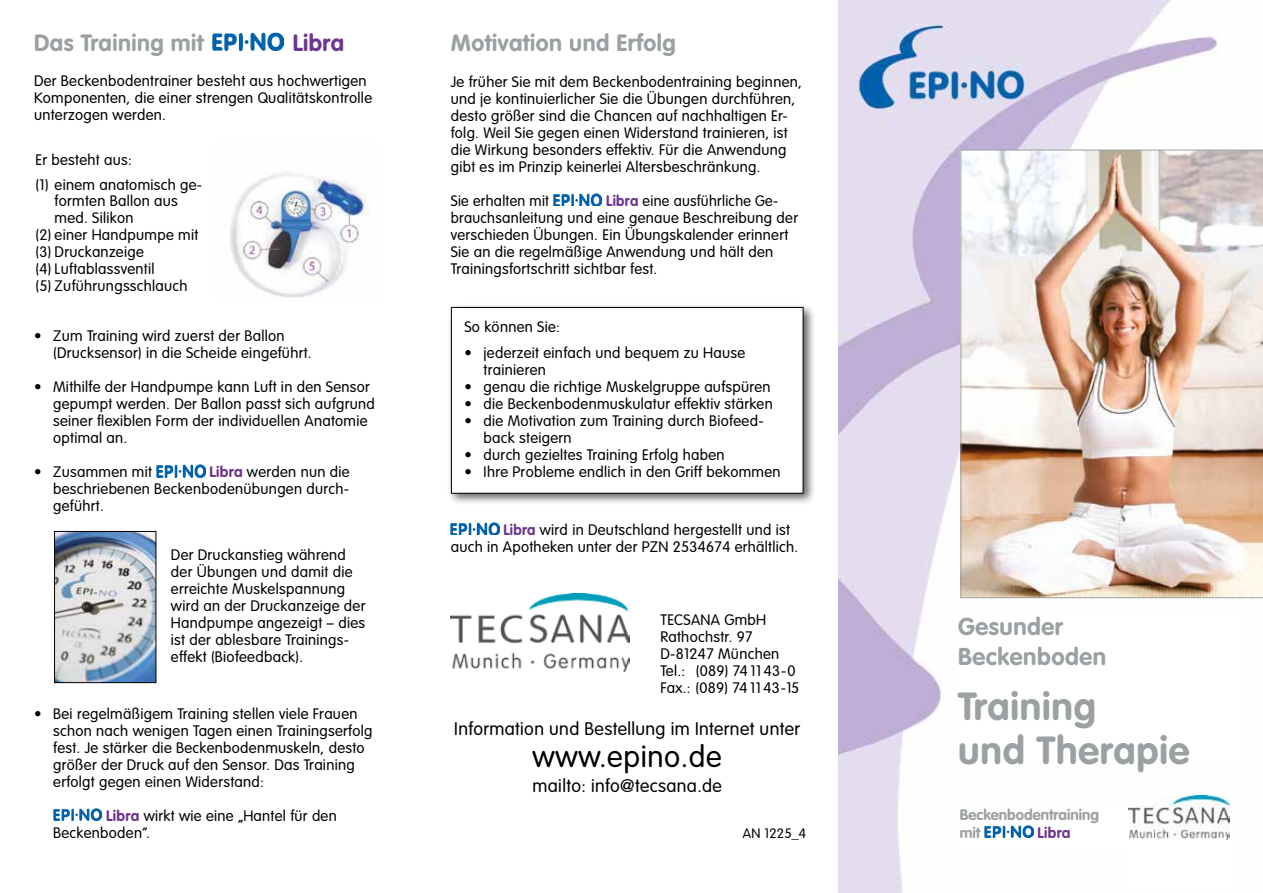
<style>
.page{position:relative;width:1263px;height:893px;background:#fff}
.page>*{position:absolute;margin:0;border:0;box-sizing:border-box;transform-origin:0 0}
.t1{font:700 38.7px/43.5px "VAG Rounded";letter-spacing:.02em;color:#9ba0a3}
.t2{font:300 30px "VAG Rounded LT";letter-spacing:.02em;color:#000}
.t3{font:700 24px/30px "VAG Rounded";letter-spacing:.02em;color:#9ba0a3}
.t4{font:700 23.25px "VAG Rounded";letter-spacing:.02em;color:#9ba0a3}
.t5{font:700 23.25px "VAG Rounded";letter-spacing:.02em;color:#6e368c}
.t6{font:300 18px "VAG Rounded LT";letter-spacing:.02em;color:#000}
.t7{font:300 15px/17px "VAG Rounded LT";letter-spacing:.02em;color:#000}
.t8{font:700 15px/18px "VAG Rounded";color:#9ba0a3}
.t9{font:700 15px "VAG Rounded";letter-spacing:.02em;color:#6e368c}
.t10{font:300 13.5px "VAG Rounded LT";letter-spacing:.02em;color:#000}
.s1{font-family:"VAG Rounded";font-weight:700;color:#6e368c}
</style>
<div class="page">
<img style="left:553px;top:194px;width:49px;height:12px">
<img style="left:450px;top:523px;width:49px;height:12px">
<img style="left:213px;top:33px;width:71px;height:18px">
<img style="left:156px;top:465px;width:49px;height:12px">
<img style="left:53px;top:808px;width:49px;height:13px">
<div style="left:447px;top:303px;width:369px;height:203px;background:#000;opacity:.6"></div>
<div style="left:451px;top:307px;width:352px;height:186px;background:#fff"></div>
<div style="left:451px;top:307px;width:352px;height:187px;border:1px solid #000"></div>
<img style="left:838px;top:0;width:425px;height:893px">
<img style="left:230px;top:173px;width:139px;height:125px">
<img style="left:56px;top:533px;width:98px;height:148px">
<div style="left:54px;top:531px;width:102px;height:152px;border:1px solid #000"></div>
<img style="left:451px;top:593px;width:179px;height:78px">
<div style="left:958px;top:617px;width:286px;height:147px;background:#fff"></div>
<div style="left:958px;top:807px;width:182px;height:45px;background:#fff"></div>
<img style="left:984px;top:825px;width:49px;height:13px">
<div style="left:1128px;top:786px;width:103px;height:103px;background:#fff"></div>
<img style="left:1128px;top:796px;width:102px;height:44px">
<img style="left:960px;top:150px;width:303px;height:448px">
<h3 class="t4" style="left:34px;top:29px;width:171px">Das Training mit</h3>
<h3 class="t5" style="left:293px;top:29px;width:53px">Libra</h3>
<p class="t7" style="left:34px;top:73px;width:340px">Der Beckenbodentrainer besteht aus hochwertigen<br>Komponenten, die einer strengen Qualitätskontrolle unterzogen werden.</p>
<p class="t7" style="left:36px;top:148px;width:168px;line-height:24.5px">Er besteht aus:<br>(1) einem anatomisch ge-</p>
<p class="t7" style="left:55px;top:193px;width:125px">formten Ballon aus</p>
<p class="t7" style="left:55px;top:210px;width:80px">med. Silikon</p>
<p class="t7" style="left:36px;top:227px;width:164px">(2) einer Handpumpe mit</p>
<p class="t7" style="left:36px;top:244px;width:110px">(3) Druckanzeige</p>
<p class="t7" style="left:36px;top:261px;width:121px">(4) Luftablassventil</p>
<p class="t7" style="left:36px;top:278px;width:154px">(5) Zuführungsschlauch</p>
<p class="t7" style="left:53px;top:328px;width:260px;text-indent:-19px">• Zum Training wird zuerst der Ballon (Drucksensor) in die Scheide eingeführt.</p>
<p class="t7" style="left:53px;top:379px;width:323px;text-indent:-19px">• Mithilfe der Handpumpe kann Luft in den Sensor gepumpt werden. Der Ballon passt sich aufgrund seiner flexiblen Form der individuellen Anatomie optimal an.</p>
<p class="t7" style="left:34px;top:464px;width:119px">• Zusammen mit</p>
<p class="t7" style="left:53px;top:464px;width:298px;text-align:justify;text-indent:156px"><span class="s1">Libra</span> werden nun die beschriebenen Beckenbodenübungen durch&shy;geführt.</p>
<p class="t7" style="left:171px;top:547px;width:196px">Der Druckanstieg während der Übungen und damit die erreichte Muskelspannung wird an der Druckanzeige der<br>Handpumpe angezeigt – dies ist der ablesbare Trainings&shy;effekt (Biofeedback).</p>
<p class="t7" style="left:53px;top:706px;width:321px;text-indent:-19px">• Bei regelmäßigem Training stellen viele Frauen schon nach wenigen Tagen einen Trainingserfolg fest. Je stärker die Beckenbodenmuskeln, desto größer der Druck auf den Sensor. Das Training erfolgt gegen einen Widerstand:</p>
<p class="t7" style="left:53px;top:808px;width:285px;text-indent:53px"><span class="s1">Libra</span> wirkt wie eine „Hantel für den<br>Beckenboden“.</p>
<h3 class="t4" style="left:451px;top:30px;width:226px">Motivation und Erfolg</h3>
<p class="t7" style="left:451px;top:74px;width:353px">Je früher Sie mit dem Beckenbodentraining beginnen, und je kontinuierlicher Sie die Übungen durchführen, desto größer sind die Chancen auf nachhaltigen Er&shy;folg. Weil Sie gegen einen Widerstand trainieren, ist die Wirkung besonders effektiv. Für die Anwendung gibt es im Prinzip keinerlei Altersbeschränkung.</p>
<p class="t7" style="left:451px;top:193px;width:100px">Sie erhalten mit</p>
<p class="t7" style="left:451px;top:193px;width:349px;text-indent:156px"><span class="s1">Libra</span> eine ausführliche Ge&shy;brauchsanleitung und eine genaue Beschreibung der verschieden Übungen. Ein Übungskalender erinnert Sie an die regelmäßige Anwendung und hält den Trainingsfortschritt sichtbar fest.</p>
<p class="t7" style="left:464px;top:319px;width:97px">So können Sie:</p>
<p class="t7" style="left:484px;top:345px;width:263px;text-indent:-19px">• jederzeit einfach und bequem zu Hause trainieren</p>
<p class="t7" style="left:464px;top:379px;width:308px">• genau die richtige Muskelgruppe aufspüren</p>
<p class="t7" style="left:464px;top:396px;width:310px">• die Beckenbodenmuskulatur effektiv stärken</p>
<p class="t7" style="left:484px;top:413px;width:281px;text-indent:-19px">• die Motivation zum Training durch Biofeed&shy;back steigern</p>
<p class="t7" style="left:464px;top:447px;width:262px">• durch gezieltes Training Erfolg haben</p>
<p class="t7" style="left:464px;top:464px;width:317px">• Ihre Probleme endlich in den Griff bekommen</p>
<p class="t7" style="left:451px;top:522px;width:349px;text-indent:53px"><span class="s1">Libra</span> wird in Deutschland hergestellt und ist auch in Apotheken unter der PZN 2534674 erhältlich.</p>
<p class="t7" style="left:660px;top:612px;width:140px">TECSANA GmbH<br>Rathochstr. 97<br>D-81247 München<br>Tel.: (089) 74 11 43-0<br>Fax.: (089) 74 11 43-15</p>
<p class="t6" style="left:454px;top:719px;width:347px">Information und Bestellung im Internet unter</p>
<h2 class="t2" style="left:533px;top:739px;width:191px">www.epino.de</h2>
<p class="t6" style="left:532px;top:776px;width:191px">mailto: info@tecsana.de</p>
<p class="t10" style="left:743px;top:825px;width:65px">AN 1225_4</p>
<h3 class="t3" style="left:958px;top:613px;width:149px">Gesunder<br>Beckenboden</h3>
<h1 class="t1" style="left:958px;top:686px;width:233px">Training<br>und Therapie</h1>
<p class="t8" style="left:960px;top:806px;width:141px">Beckenbodentraining mit</p>
<p class="t9" style="left:1037px;top:824px;width:35px">Libra</p>
</div>
